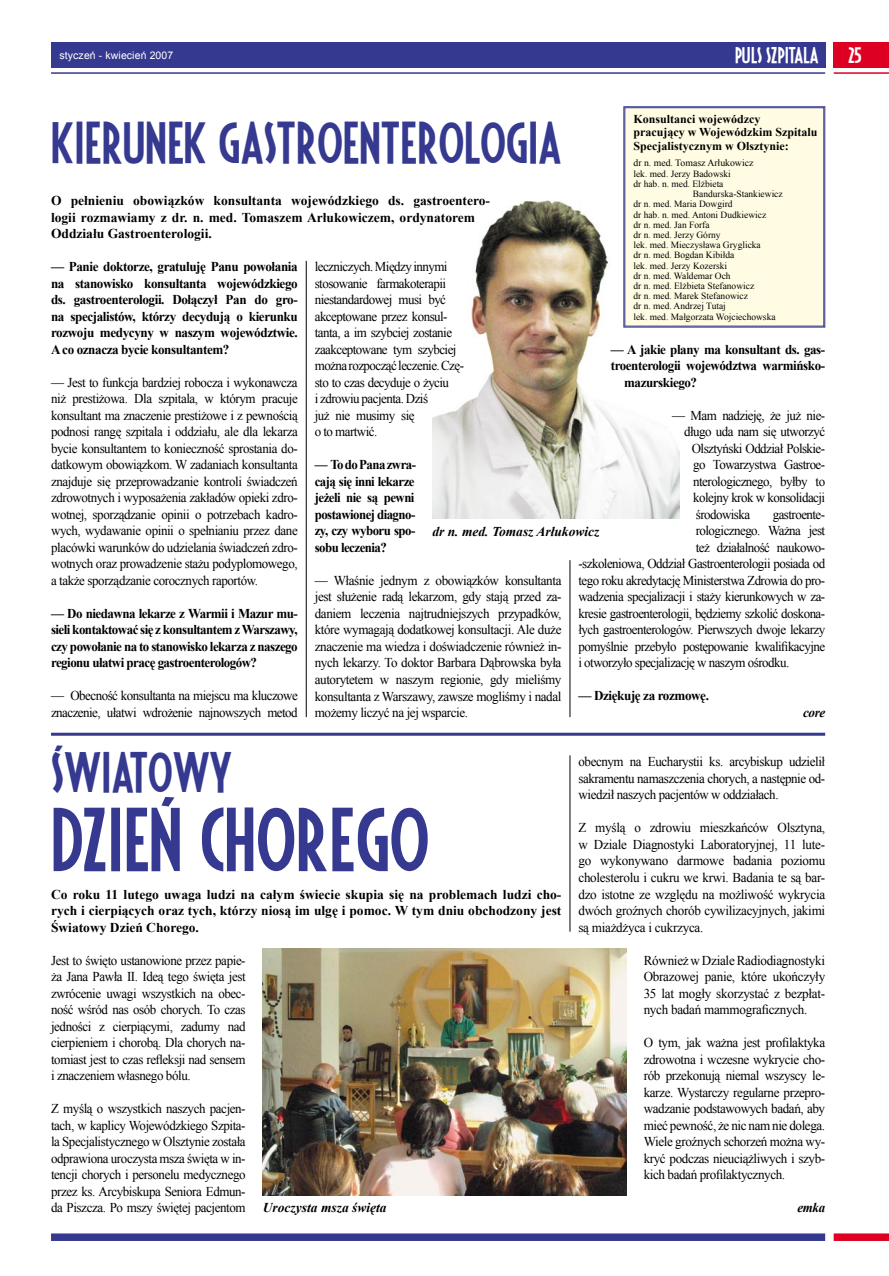
<style>
.page{position:relative;width:889px;height:1276px;background:#fff}
.page>*{position:absolute;margin:0;border:0;box-sizing:border-box;transform-origin:0 0}
.t1{font:72px "Fiesta";color:#35398f}
.t2{font:46.5px "Fiesta";color:#35398f}
.t3{font:45px "Fiesta";color:#35398f}
.t4{font:18px "Fiesta";color:#fff}
.t5{font:13.5px/16.5px "Times New Roman";letter-spacing:-.04em;color:#000;text-align:justify;scale:.96 1}
.t6{font:13.5px/16.5px "Times New Roman";letter-spacing:-.04em;color:#000;text-align:justify}
.t7{font:700 13.5px/16.5px "Times New Roman";letter-spacing:-.03em;color:#000;text-align:justify}
.t8{font:700 13.5px/16.5px "Times New Roman";letter-spacing:-.03em;color:#000;text-align:justify;scale:.96 1}
.t9{font:700 13.5px/16.5px "Times New Roman";color:#000}
.t10{font:700 13.5px/16.5px "Times New Roman";letter-spacing:-.03em;color:#000;text-align:justify;scale:.95 1}
.t11{font:italic 700 13.5px "Times New Roman";color:#000}
.t12{font:italic 700 13.5px "Times New Roman";color:#000;scale:.96 1}
.t13{font:700 12px/13.5px "Times New Roman";color:#000}
.t14{font:10.5px "Arial";letter-spacing:.01em;color:#fff}
.t15{font:9.75px "Times New Roman";color:#000}
.t16{font:9.45px "Times New Roman";color:#000}
</style>
<div class="page">
<div style="left:51px;top:43px;width:774px;height:25px;background:#35398f"></div>
<div style="left:833px;top:43px;width:56px;height:25px;background:#dd0023"></div>
<hr style="left:833px;top:72px;width:56px;height:2px;background:#dd0023">
<hr style="left:51px;top:72px;width:774px;height:2px;background:#35398f">
<div style="left:833px;top:1233px;width:56px;height:8px;background:#dd0023"></div>
<div style="left:51px;top:1233px;width:774px;height:8px;background:#35398f"></div>
<img style="left:432px;top:200px;width:247px;height:318px">
<div style="left:623px;top:106px;width:202px;height:222px;background:#fffce3"></div>
<hr style="left:51px;top:732px;width:774px;height:3px;background:#35398f">
<img style="left:263px;top:948px;width:363px;height:247px">
<hr style="left:306px;top:261px;width:1px;height:456px;background:#000">
<hr style="left:569px;top:560px;width:1px;height:157px;background:#000">
<hr style="left:569px;top:755px;width:1px;height:176px;background:#000">
<p class="t14" style="left:60px;top:48px;width:115px">styczeń - kwiecień 2007</p>
<h3 class="t4" style="left:734px;top:44px;width:86px">PULS SZPITALA</h3>
<h3 class="t4" style="left:848px;top:44px;width:15px">25</h3>
<p class="t13" style="left:633px;top:112px;width:186px">Konsultanci wojewódzcy<br>pracujący w Wojewódzkim Szpitalu<br>Specjalistycznym w Olsztynie:</p>
<p class="t15" style="left:633px;top:157px;width:121px">dr n. med. Tomasz Arłukowicz</p>
<p class="t16" style="left:633px;top:167px;width:99px">lek. med. Jerzy Badowski</p>
<p class="t16" style="left:633px;top:177px;width:92px">dr hab. n. med. Elżbieta</p>
<p class="t16" style="left:693px;top:188px;width:91px">Bandurska-Stankiewicz</p>
<p class="t16" style="left:633px;top:198px;width:101px">dr n. med. Maria Dowgird</p>
<p class="t16" style="left:633px;top:208px;width:134px">dr hab. n. med. Antoni Dudkiewicz</p>
<p class="t16" style="left:633px;top:218px;width:78px">dr n. med. Jan Forfa</p>
<p class="t16" style="left:633px;top:228px;width:89px">dr n. med. Jerzy Górny</p>
<p class="t16" style="left:633px;top:239px;width:129px">lek. med. Mieczysława Gryglicka</p>
<p class="t16" style="left:633px;top:249px;width:102px">dr n. med. Bogdan Kibiłda</p>
<p class="t16" style="left:633px;top:259px;width:95px">lek. med. Jerzy Kozerski</p>
<p class="t16" style="left:633px;top:269px;width:99px">dr n. med. Waldemar Och</p>
<p class="t16" style="left:633px;top:279px;width:122px">dr n. med. Elżbieta Stefanowicz</p>
<p class="t16" style="left:633px;top:290px;width:116px">dr n. med. Marek Stefanowicz</p>
<p class="t16" style="left:633px;top:300px;width:94px">dr n. med. Andrzej Tutaj</p>
<p class="t16" style="left:633px;top:310px;width:144px">lek. med. Małgorzata Wojciechowska</p>
<h2 class="t2" style="left:51px;top:114px;width:512px">KIERUNEK GASTROENTEROLOGIA</h2>
<p class="t9" style="left:51px;top:192px;width:440px">O pełnieniu obowiązków konsultanta wojewódzkiego ds. gastroentero&shy;logii rozmawiamy z dr. n. med. Tomaszem Arłukowiczem, ordynatorem<br>Oddziału Gastroenterologii.</p>
<p class="t5" style="left:315px;top:258px;width:157px;text-align:left">leczniczych. Między innymi stosowanie farmakoterapii niestandardowej musi być akceptowane przez konsul&shy;tanta, a im szybciej zostanie zaakceptowane tym szybciej można rozpocząć leczenie. Czę&shy;sto to czas decyduje o życiu<br>i zdrowiu pacjenta. Dziś<br>już nie musimy się<br>o to martwić.</p>
<p class="t10" style="left:315px;top:456px;width:108px">— To do Pana zwra&shy;cają się inni lekarze jeżeli nie są pewni postawionej diagno&shy;zy, czy wyboru spo&shy;sobu leczenia?</p>
<p class="t6" style="left:315px;top:572px;width:248px">— Właśnie jednym z obowiązków konsultanta jest służenie radą lekarzom, gdy stają przed za&shy;daniem leczenia najtrudniejszych przypadków, które wymagają dodatkowej konsultacji. Ale duże znaczenie ma wiedza i doświadczenie również in&shy;nych lekarzy. To doktor Barbara Dąbrowska była autorytetem w naszym regionie, gdy mieliśmy konsultanta z Warszawy, zawsze mogliśmy i nadal możemy liczyć na jej wsparcie.</p>
<p class="t7" style="left:51px;top:258px;width:248px">— Panie doktorze, gratuluję Panu powołania na stanowisko konsultanta wojewódzkiego ds. gastroenterologii. Dołączył Pan do gro&shy;na specjalistów, którzy decydują o kierunku rozwoju medycyny w naszym województwie.<br>A co oznacza bycie konsultantem?</p>
<p class="t5" style="left:51px;top:374px;width:258px">— Jest to funkcja bardziej robocza i wykonawcza niż prestiżowa. Dla szpitala, w którym pracuje konsultant ma znaczenie prestiżowe i z pewnością podnosi rangę szpitala i oddziału, ale dla lekarza bycie konsultantem to konieczność sprostania do&shy;datkowym obowiązkom. W zadaniach konsultanta znajduje się przeprowadzanie kontroli świadczeń zdrowotnych i wyposażenia zakładów opieki zdro&shy;wotnej, sporządzanie opinii o potrzebach kadro&shy;wych, wydawanie opinii o spełnianiu przez dane placówki warunków do udzielania świadczeń zdro&shy;wotnych oraz prowadzenie stażu podyplomowego, a także sporządzanie corocznych raportów.</p>
<p class="t8" style="left:51px;top:604px;width:258px">— Do niedawna lekarze z Warmii i Mazur mu&shy;sieli kontaktować się z konsultantem z Warszawy, czy powołanie na to stanowisko lekarza z naszego regionu ułatwi pracę gastroenterologów?</p>
<p class="t5" style="left:51px;top:687px;width:258px">— Obecność konsultanta na miejscu ma kluczowe znaczenie, ułatwi wdrożenie najnowszych metod</p>
<p class="t8" style="left:611px;top:340px;width:225px">— A jakie plany ma konsultant ds. gas-</p>
<p class="t8" style="left:611px;top:357px;width:225px">troenterologii województwa warmińsko-</p>
<p class="t8" style="left:624px;top:373px;width:77px">mazurskiego?</p>
<p class="t5" style="left:672px;top:407px;width:161px">— Mam nadzieję, że już nie-</p>
<p class="t5" style="left:684px;top:423px;width:148px">długo uda nam się utworzyć</p>
<p class="t5" style="left:692px;top:440px;width:140px">Olsztyński Oddział Polskie-</p>
<p class="t5" style="left:693px;top:456px;width:139px">go Towarzystwa Gastroe-</p>
<p class="t5" style="left:693px;top:473px;width:139px">nterologicznego, byłby to</p>
<p class="t5" style="left:693px;top:489px;width:139px">kolejny krok w konsolidacji</p>
<p class="t5" style="left:696px;top:506px;width:58px">środowiska</p>
<p class="t5" style="left:772px;top:506px;width:56px">gastroente-</p>
<p class="t5" style="left:696px;top:522px;width:136px">rologicznego. Ważna jest</p>
<p class="t5" style="left:696px;top:539px;width:136px">też działalność naukowo-</p>
<p class="t5" style="left:578px;top:555px;width:258px">-szkoleniowa, Oddział Gastroenterologii posiada od</p>
<p class="t5" style="left:578px;top:572px;width:258px">tego roku akredytację Ministerstwa Zdrowia do pro-</p>
<p class="t5" style="left:578px;top:588px;width:258px">wadzenia specjalizacji i staży kierunkowych w za-</p>
<p class="t5" style="left:578px;top:605px;width:258px">kresie gastroenterologii, będziemy szkolić doskona-</p>
<p class="t5" style="left:578px;top:621px;width:258px">łych gastroenterologów. Pierwszych dwoje lekarzy</p>
<p class="t5" style="left:578px;top:638px;width:258px">pomyślnie przebyło postępowanie kwalifikacyjne</p>
<p class="t5" style="left:578px;top:654px;width:221px">i otworzyło specjalizację w naszym ośrodku.</p>
<p class="t7" style="left:578px;top:687px;width:132px">— Dziękuję za rozmowę.</p>
<p class="t11" style="left:803px;top:703px;width:24px">core</p>
<p class="t11" style="left:432px;top:521px;width:169px">dr n. med. Tomasz Arłukowicz</p>
<h3 class="t3" style="left:51px;top:744px;width:183px">ŚWIATOWY</h3>
<h1 class="t1" style="left:51px;top:795px;width:379px">DZIEŃ CHOREGO</h1>
<p class="t7" style="left:51px;top:885px;width:512px">Co roku 11 lutego uwaga ludzi na całym świecie skupia się na problemach ludzi cho&shy;rych i cierpiących oraz tych, którzy niosą im ulgę i pomoc. W tym dniu obchodzony jest Światowy Dzień Chorego.</p>
<p class="t5" style="left:51px;top:951px;width:204px">Jest to święto ustanowione przez papie&shy;ża Jana Pawła II. Ideą tego święta jest zwrócenie uwagi wszystkich na obec&shy;ność wśród nas osób chorych. To czas jedności z cierpiącymi, zadumy nad cierpieniem i chorobą. Dla chorych na&shy;tomiast jest to czas refleksji nad sensem i znaczeniem własnego bólu.</p>
<p class="t5" style="left:51px;top:1100px;width:204px">Z myślą o wszystkich naszych pacjen&shy;tach, w kaplicy Wojewódzkiego Szpita&shy;la Specjalistycznego w Olsztynie została odprawiona uroczysta msza święta w in&shy;tencji chorych i personelu medycznego przez ks. Arcybiskupa Seniora Edmun&shy;da Piszcza. Po mszy świętej pacjentom</p>
<p class="t11" style="left:263px;top:1197px;width:125px">Uroczysta msza święta</p>
<p class="t5" style="left:578px;top:753px;width:258px">obecnym na Eucharystii ks. arcybiskup udzielił sakramentu namaszczenia chorych, a następnie od&shy;wiedził naszych pacjentów w oddziałach.</p>
<p class="t6" style="left:578px;top:819px;width:248px">Z myślą o zdrowiu mieszkańców Olsztyna, w Dziale Diagnostyki Laboratoryjnej, 11 lute&shy;go wykonywano darmowe badania poziomu cholesterolu i cukru we krwi. Badania te są bar&shy;dzo istotne ze względu na możliwość wykrycia dwóch groźnych chorób cywilizacyjnych, jakimi są miażdżyca i cukrzyca.</p>
<p class="t6" style="left:643px;top:951px;width:183px">Również w Dziale Radiodiagnostyki Obrazowej panie, które ukończyły 35 lat mogły skorzystać z bezpłat&shy;nych badań mammograficznych.</p>
<p class="t6" style="left:643px;top:1034px;width:183px">O tym, jak ważna jest profilaktyka zdrowotna i wczesne wykrycie cho&shy;rób przekonują niemal wszyscy le&shy;karze. Wystarczy regularne przepro&shy;wadzanie podstawowych badań, aby mieć pewność, że nic nam nie dolega.<br>Wiele groźnych schorzeń można wy&shy;kryć podczas nieuciążliwych i szyb&shy;kich badań profilaktycznych.</p>
<p class="t12" style="left:797px;top:1198px;width:30px">emka</p>
</div>
